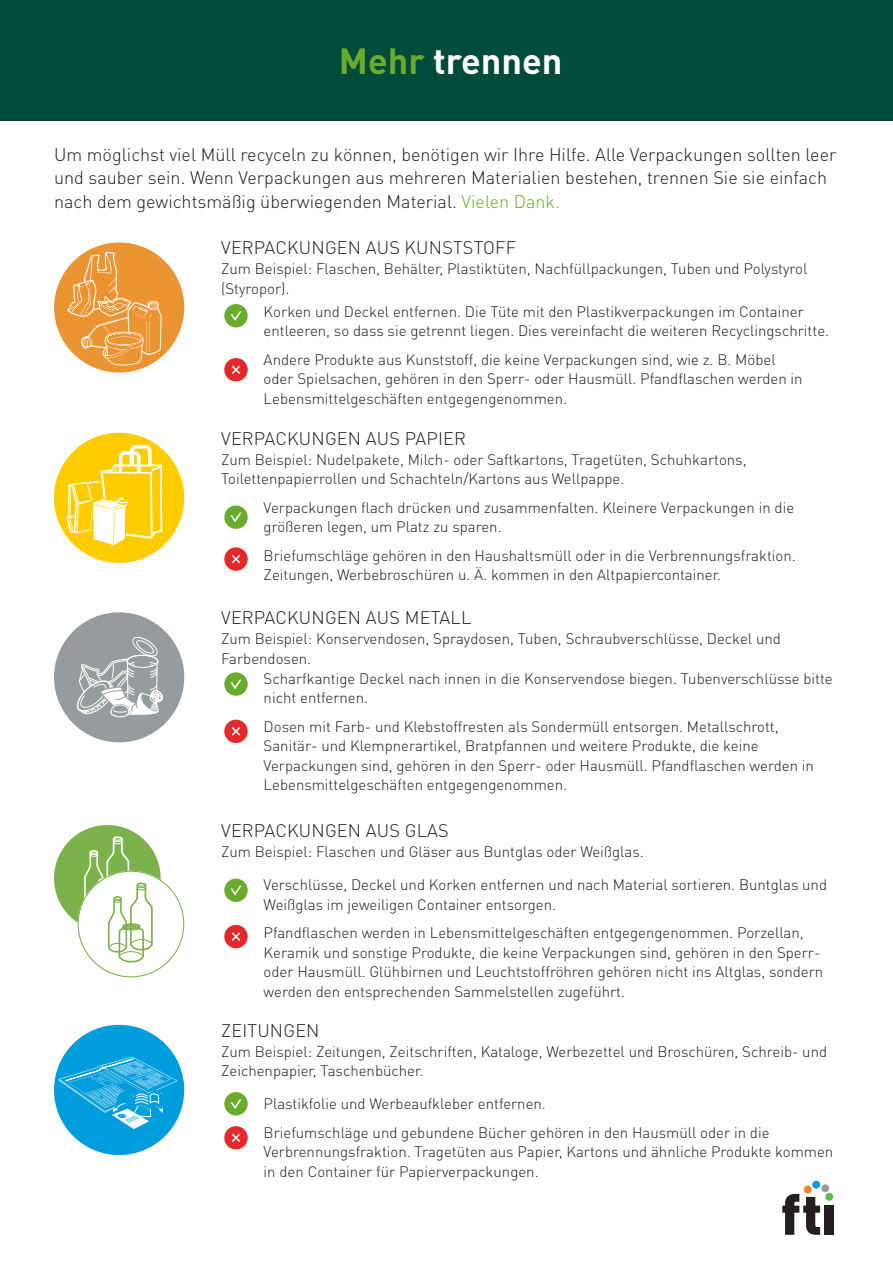
<style>
.page{position:relative;width:893px;height:1263px;background:#fff}
.page>*{position:absolute;margin:0;border:0;box-sizing:border-box;transform-origin:0 0}
.t1{font:700 36px "DIN Pro";color:#fff}
.t2{font:300 18px/23.4px "DIN Pro";color:#1d1d1b}
.t3{font:300 15px/19.5px "DIN Pro";color:#1d1d1b}
.s1{color:#6aab2e}
</style>
<div class="page">
<div style="left:0;top:0;width:893px;height:120px;background:#004b39"></div>
<svg style="left:54px;top:242px;width:130px;height:131px"></svg>
<div style="left:54px;top:433px;width:130px;height:130px;background:#fc0;border-radius:50%"></div>
<svg style="left:66px;top:445px;width:96px;height:100px"></svg>
<div style="left:54px;top:612px;width:130px;height:130px;background:#969c9e;border-radius:50%"></div>
<svg style="left:76px;top:636px;width:87px;height:82px"></svg>
<div style="left:54px;top:1025px;width:130px;height:130px;background:#009ddc;border-radius:50%"></div>
<svg style="left:58px;top:1057px;width:120px;height:72px"></svg>
<div style="left:54px;top:825px;width:107px;height:107px;background:#7cb24b;border-radius:50%"></div>
<div style="left:78px;top:871px;width:106px;height:106px;background:#fff;border-radius:50%"></div>
<svg style="left:83px;top:825px;width:71px;height:153px"></svg>
<div style="left:123px;top:925px;width:16px;height:4px;border:1px solid #7cb24b;border-radius:50%"></div>
<svg style="left:782px;top:1194px;width:38px;height:41px"></svg>
<div style="left:825px;top:1205px;width:9px;height:30px;background:#231f20"></div>
<div style="left:804px;top:1185px;width:8px;height:8px;background:#f4822b;border-radius:50%"></div>
<div style="left:812px;top:1181px;width:8px;height:7px;background:#009cdc;border-radius:50%"></div>
<div style="left:825px;top:1193px;width:8px;height:8px;background:#60bb46;border-radius:50%"></div>
<div style="left:821px;top:1184px;width:8px;height:8px;background:#999b9e;border-radius:50%"></div>
<div style="left:224px;top:505px;width:24px;height:24px;background:#6aab2e;border-radius:50%"></div>
<svg style="left:231px;top:512px;width:10px;height:10px"></svg>
<div style="left:224px;top:672px;width:24px;height:24px;background:#6aab2e;border-radius:50%"></div>
<svg style="left:231px;top:679px;width:10px;height:10px"></svg>
<div style="left:224px;top:1092px;width:24px;height:23px;background:#6aab2e;border-radius:50%"></div>
<svg style="left:231px;top:1099px;width:10px;height:10px"></svg>
<div style="left:224px;top:304px;width:24px;height:23px;background:#6aab2e;border-radius:50%"></div>
<svg style="left:231px;top:311px;width:10px;height:10px"></svg>
<div style="left:224px;top:878px;width:24px;height:24px;background:#6aab2e;border-radius:50%"></div>
<svg style="left:231px;top:885px;width:10px;height:10px"></svg>
<div style="left:224px;top:547px;width:24px;height:24px;background:#e52829;border-radius:50%"></div>
<svg style="left:231px;top:555px;width:10px;height:9px"></svg>
<div style="left:224px;top:720px;width:24px;height:23px;background:#e52829;border-radius:50%"></div>
<svg style="left:232px;top:727px;width:9px;height:9px"></svg>
<div style="left:224px;top:1126px;width:24px;height:23px;background:#e52829;border-radius:50%"></div>
<svg style="left:231px;top:1133px;width:10px;height:9px"></svg>
<div style="left:224px;top:358px;width:24px;height:23px;background:#e52829;border-radius:50%"></div>
<svg style="left:231px;top:365px;width:9px;height:9px"></svg>
<div style="left:224px;top:925px;width:24px;height:23px;background:#e52829;border-radius:50%"></div>
<svg style="left:232px;top:932px;width:8px;height:9px"></svg>
<p class="t1" style="left:339px;top:37px;width:225px"><span class="s1">Mehr</span> trennen</p>
<p class="t2" style="left:54px;top:142px;width:784px">Um möglichst viel Müll recyceln zu können, benötigen wir Ihre Hilfe. Alle Verpackungen sollten leer und sauber sein. Wenn Verpackungen aus mehreren Materialien bestehen, trennen Sie sie einfach nach dem gewichtsmäßig überwiegenden Material. <span class="s1">Vielen Dank.</span></p>
<p class="t2" style="left:221px;top:235px;width:296px">VERPACKUNGEN AUS KUNSTSTOFF</p>
<p class="t3" style="left:221px;top:258px;width:588px">Zum Beispiel: Flaschen, Behälter, Plastiktüten, Nachfüllpackungen, Tuben und Polystyrol (Styropor).</p>
<p class="t3" style="left:264px;top:301px;width:567px">Korken und Deckel entfernen. Die Tüte mit den Plastikverpackungen im Container entleeren, so dass sie getrennt liegen. Dies vereinfacht die weiteren Recyclingschritte.</p>
<p class="t3" style="left:264px;top:349px;width:540px">Andere Produkte aus Kunststoff, die keine Verpackungen sind, wie z. B. Möbel oder Spielsachen, gehören in den Sperr- oder Hausmüll. Pfandflaschen werden in<br>Lebensmittelgeschäften entgegengenommen.</p>
<p class="t2" style="left:221px;top:426px;width:246px">VERPACKUNGEN AUS PAPIER</p>
<p class="t3" style="left:221px;top:449px;width:527px">Zum Beispiel: Nudelpakete, Milch- oder Saftkartons, Tragetüten, Schuhkartons,<br>Toilettenpapierrollen und Schachteln/Kartons aus Wellpappe.</p>
<p class="t3" style="left:264px;top:497px;width:532px">Verpackungen flach drücken und zusammenfalten. Kleinere Verpackungen in die größeren legen, um Platz zu sparen.</p>
<p class="t3" style="left:264px;top:545px;width:534px">Briefumschläge gehören in den Haushaltsmüll oder in die Verbrennungsfraktion.<br>Zeitungen, Werbebroschüren u. Ä. kommen in den Altpapiercontainer.</p>
<p class="t2" style="left:221px;top:605px;width:252px">VERPACKUNGEN AUS METALL</p>
<p class="t3" style="left:221px;top:628px;width:561px">Zum Beispiel: Konservendosen, Spraydosen, Tuben, Schraubverschlüsse, Deckel und<br>Farbendosen.</p>
<p class="t3" style="left:264px;top:668px;width:571px">Scharfkantige Deckel nach innen in die Konservendose biegen. Tubenverschlüsse bitte nicht entfernen.</p>
<p class="t3" style="left:264px;top:716px;width:552px">Dosen mit Farb- und Klebstoffresten als Sondermüll entsorgen. Metallschrott, Sanitär- und Klempnerartikel, Bratpfannen und weitere Produkte, die keine Verpackungen sind, gehören in den Sperr- oder Hausmüll. Pfandflaschen werden in Lebensmittelgeschäften entgegengenommen.</p>
<p class="t2" style="left:221px;top:818px;width:229px">VERPACKUNGEN AUS GLAS</p>
<p class="t3" style="left:221px;top:841px;width:424px">Zum Beispiel: Flaschen und Gläser aus Buntglas oder Weißglas.</p>
<p class="t3" style="left:264px;top:874px;width:565px">Verschlüsse, Deckel und Korken entfernen und nach Material sortieren. Buntglas und<br>Weißglas im jeweiligen Container entsorgen.</p>
<p class="t3" style="left:264px;top:922px;width:561px">Pfandflaschen werden in Lebensmittelgeschäften entgegengenommen. Porzellan, Keramik und sonstige Produkte, die keine Verpackungen sind, gehören in den Sperr&shy;oder Hausmüll. Glühbirnen und Leuchtstoffröhren gehören nicht ins Altglas, sondern werden den entsprechenden Sammelstellen zugeführt.</p>
<p class="t2" style="left:221px;top:1018px;width:100px">ZEITUNGEN</p>
<p class="t3" style="left:221px;top:1041px;width:608px">Zum Beispiel: Zeitungen, Zeitschriften, Kataloge, Werbezettel und Broschüren, Schreib- und<br>Zeichenpapier, Taschenbücher.</p>
<p class="t3" style="left:264px;top:1093px;width:284px">Plastikfolie und Werbeaufkleber entfernen.</p>
<p class="t3" style="left:264px;top:1122px;width:571px">Briefumschläge und gebundene Bücher gehören in den Hausmüll oder in die<br>Verbrennungsfraktion. Tragetüten aus Papier, Kartons und ähnliche Produkte kommen in den Container für Papierverpackungen.</p>
</div>
